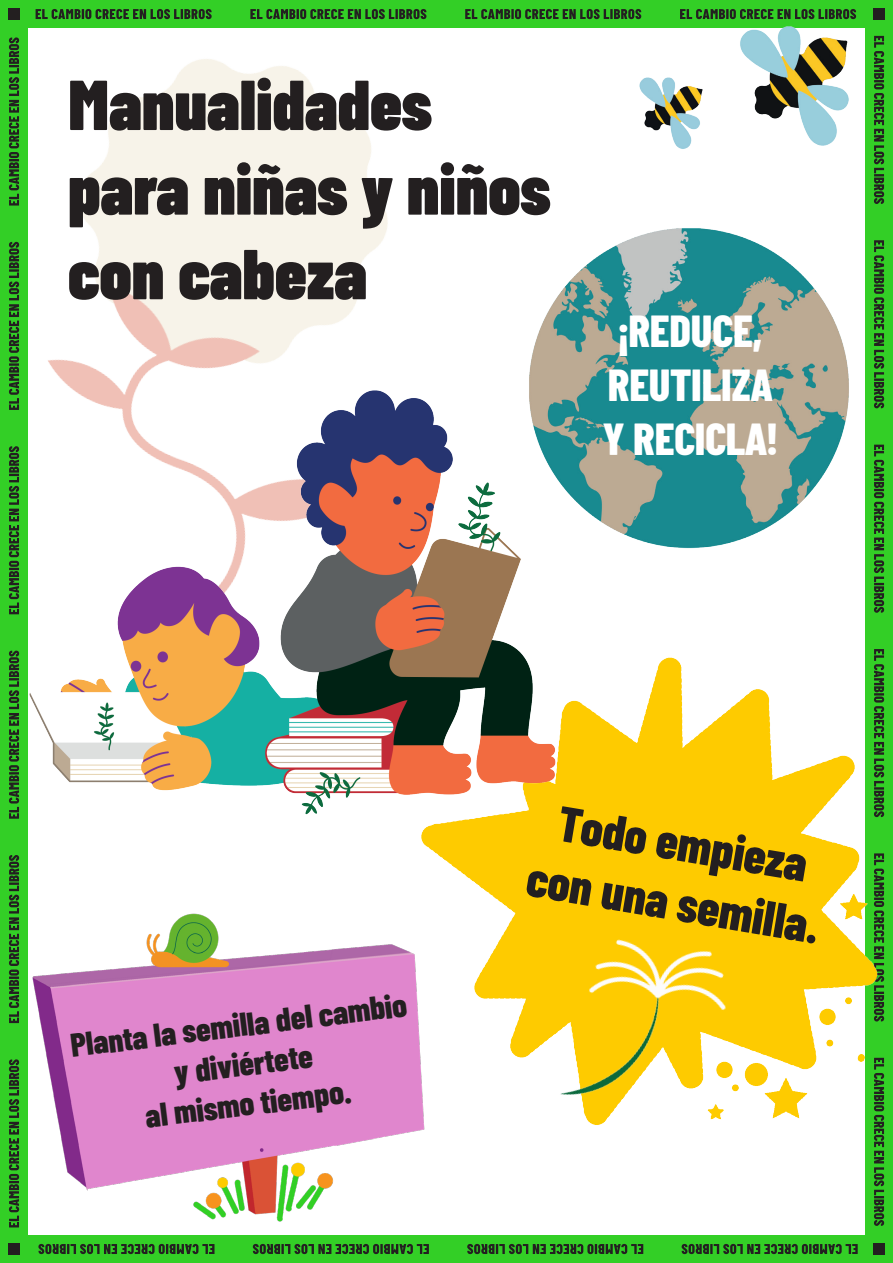
<style>
.page{position:relative;width:893px;height:1263px;background:#fff}
.page>*{position:absolute;margin:0;border:0;box-sizing:border-box;transform-origin:0 0}
.t1{font:900 70.5px "Barlow Condensed";color:#231f20}
.t2{font:800 49.5px "Barlow Condensed";color:#231f20}
.t3{font:800 45px "Barlow Condensed";color:#fff}
.t4{font:800 33px "Barlow Condensed";color:#231f20}
</style>
<div class="page">
<div style="left:0;top:1235px;width:893px;height:28px;background:#33cf26"></div>
<div style="left:0;top:0;width:893px;height:28px;background:#33cf26"></div>
<div style="left:865px;top:0;width:28px;height:1263px;background:#33cf26"></div>
<div style="left:873px;top:1243px;width:12px;height:12px;background:#231f20"></div>
<svg style="left:580px;top:9px;width:61px;height:10px"></svg>
<svg style="left:680px;top:9px;width:30px;height:10px"></svg>
<svg style="left:682px;top:1244px;width:176px;height:10px"></svg>
<svg style="left:467px;top:1244px;width:176px;height:10px"></svg>
<svg style="left:874px;top:152px;width:10px;height:52px"></svg>
<svg style="left:874px;top:576px;width:10px;height:8px"></svg>
<svg style="left:874px;top:1194px;width:10px;height:32px"></svg>
<img style="left:436px;top:584px;width:449px;height:610px">
<img style="left:0;top:8px;width:576px;height:346px">
<img style="left:0;top:853px;width:429px;height:402px">
<img style="left:0;top:354px;width:587px;height:499px">
<img style="left:710px;top:8px;width:175px;height:144px">
<img style="left:502px;top:204px;width:383px;height:372px">
<img style="left:639px;top:36px;width:156px;height:116px">
<img style="left:513px;top:882px;width:255px;height:301px">
<p class="t1" style="left:68px;top:55px;width:365px">Manualidades</p>
<p class="t1" style="left:68px;top:139px;width:484px">para niñas y niños</p>
<p class="t1" style="left:68px;top:224px;width:301px">con cabeza</p>
<p class="t3" style="left:618px;top:299px;width:145px">¡REDUCE,</p>
<p class="t3" style="left:608px;top:353px;width:166px">REUTILIZA</p>
<p class="t3" style="left:603px;top:407px;width:175px">Y RECICLA!</p>
<p class="t4" style="left:68px;top:1022px;width:340px;rotate:-7deg">Planta la semilla del cambio</p>
<p class="t4" style="left:172px;top:1049px;width:140px;rotate:-7deg">y diviértete</p>
<p class="t4" style="left:143px;top:1093px;width:209px;rotate:-7deg">al mismo tiempo.</p>
<p class="t2" style="left:565px;top:787px;width:253px;rotate:10deg">Todo empieza</p>
<p class="t2" style="left:534px;top:842px;width:297px;rotate:10deg">con una semilla.</p>
</div>
